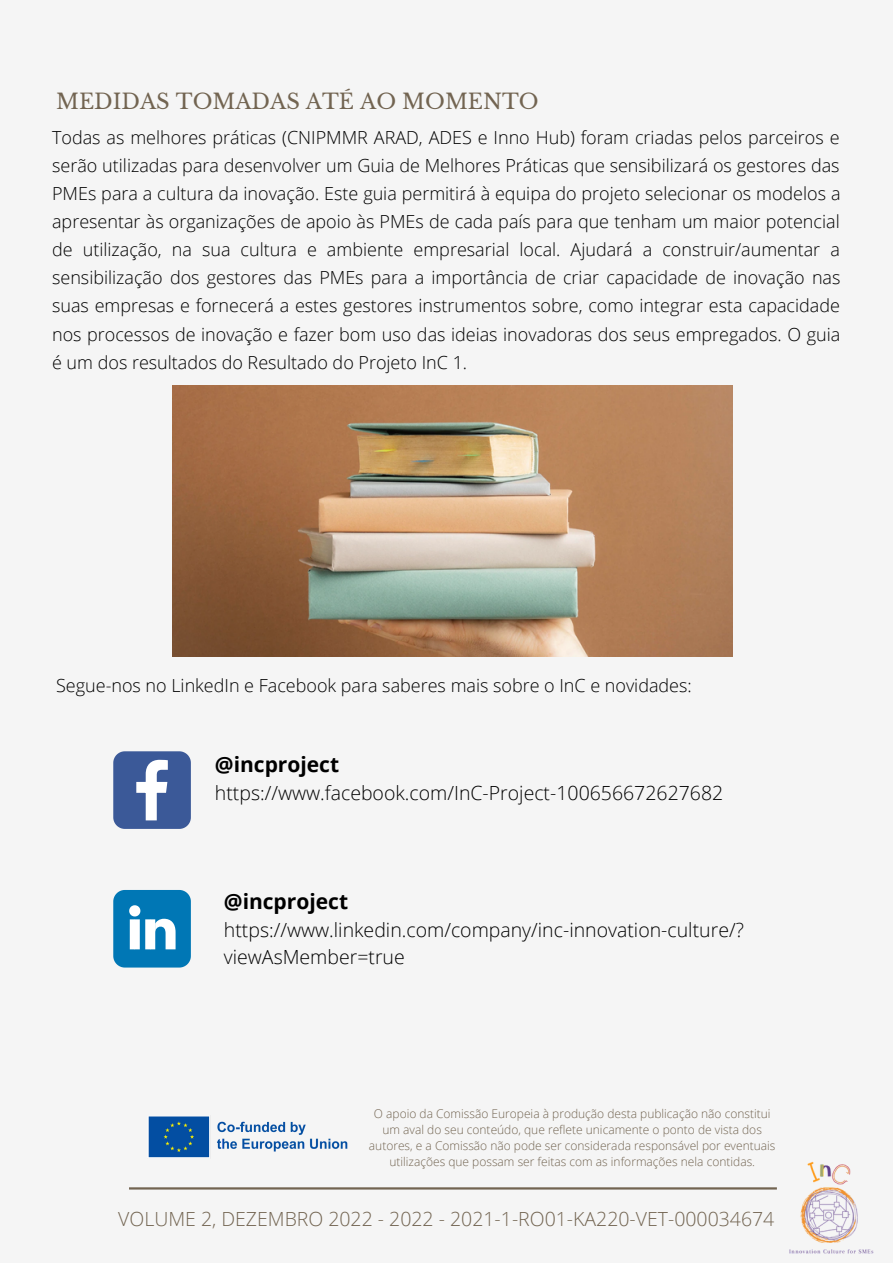
<style>
.page{position:relative;width:893px;height:1264px;background:#fff}
.page>*{position:absolute;margin:0;border:0;box-sizing:border-box;transform-origin:0 0}
.t1{font:21px "Libre Baskerville";color:#726451}
.t2{font:700 21px "Open Sans";color:#000}
.t3{font:300 19.5px/27px "Open Sans";color:#000}
.t4{font:300 19.5px "Open Sans";color:#726451}
.t5{font:300 18px/28px "Open Sans";color:#000;text-align:justify}
.t6{font:300 12px/16px "Open Sans";color:#726451;text-align:center}
</style>
<div class="page">
<div style="left:0;top:0;width:892px;height:1262px;background:#f5f5f5"></div>
<svg style="left:113px;top:751px;width:78px;height:78px"></svg>
<svg style="left:113px;top:890px;width:78px;height:77px"></svg>
<hr style="left:129px;top:1187px;width:647px;height:2px;background:#726451">
<img style="left:767px;top:1161px;width:107px;height:93px">
<img style="left:148px;top:1116px;width:200px;height:42px">
<img style="left:173px;top:385px;width:559px;height:271px">
<p class="t1" style="left:56px;top:88px;width:484px">MEDIDAS TOMADAS ATÉ AO MOMENTO</p>
<p class="t5" style="left:52px;top:123px;width:789px">Todas as melhores práticas (CNIPMMR ARAD, ADES e Inno Hub) foram criadas pelos parceiros e serão utilizadas para desenvolver um Guia de Melhores Práticas que sensibilizará os gestores das PMEs para a cultura da inovação. Este guia permitirá à equipa do projeto selecionar os modelos a apresentar às organizações de apoio às PMEs de cada país para que tenham um maior potencial de utilização, na sua cultura e ambiente empresarial local. Ajudará a construir/aumentar a sensibilização dos gestores das PMEs para a importância de criar capacidade de inovação nas suas empresas e fornecerá a estes gestores instrumentos sobre, como integrar esta capacidade nos processos de inovação e fazer bom uso das ideias inovadoras dos seus empregados. O guia é um dos resultados do Resultado do Projeto InC 1.</p>
<p class="t5" style="left:56px;top:671px;width:637px">Segue-nos no LinkedIn e Facebook para saberes mais sobre o InC e novidades:</p>
<p class="t2" style="left:215px;top:749px;width:126px">@incproject</p>
<p class="t3" style="left:215px;top:778px;width:510px">https://www.facebook.com/InC-Project-100656672627682</p>
<p class="t2" style="left:224px;top:886px;width:126px">@incproject</p>
<p class="t3" style="left:224px;top:915px;width:521px">https://www.linkedin.com/company/inc-innovation-culture/? viewAsMember=true</p>
<p class="t6" style="left:369px;top:1104px;width:408px">O apoio da Comissão Europeia à produção desta publicação não constitui um aval do seu conteúdo, que reflete unicamente o ponto de vista dos autores, e a Comissão não pode ser considerada responsável por eventuais utilizações que possam ser feitas com as informações nela contidas.</p>
<p class="t4" style="left:118px;top:1204px;width:657px">VOLUME 2, DEZEMBRO 2022 - 2022 - 2021-1-RO01-KA220-VET-000034674</p>
</div>
